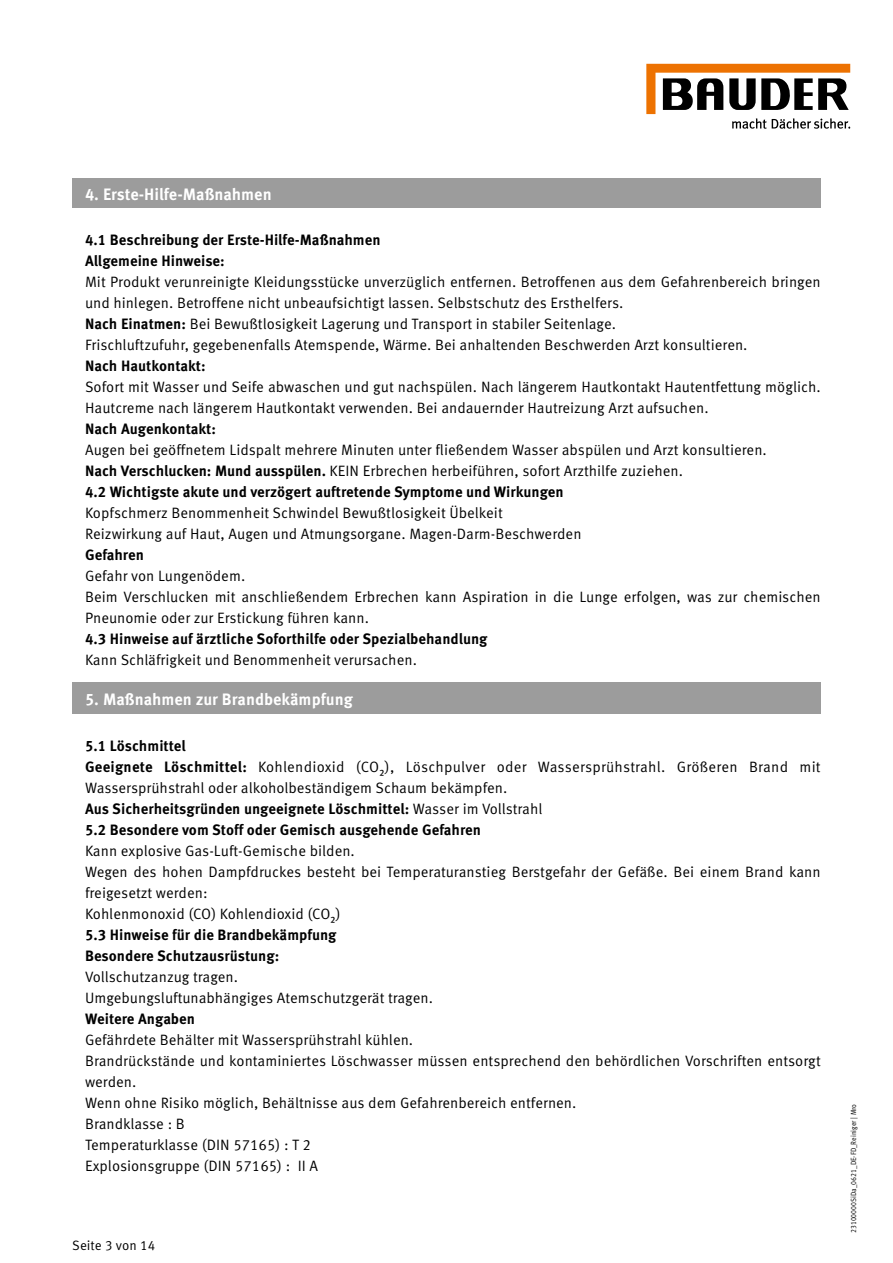
<style>
.page{position:relative;width:893px;height:1263px;background:#fff}
.page>*{position:absolute;margin:0;border:0;box-sizing:border-box;transform-origin:0 0}
.t1{font:700 16.5px "Meta Correspondence Pro";color:#fff}
.t2{font:15px/21px "Meta Correspondence Pro";color:#000}
.t3{font:700 15px/21px "Meta Correspondence Pro";color:#000}
.t4{font:13.5px "Meta Correspondence Pro";color:#000}
.t5{font:7.5px "Meta Correspondence Pro";color:#000;scale:.9 1}
.s1{font-weight:700}
</style>
<div class="page">
<svg style="left:646px;top:64px;width:204px;height:65px"></svg>
<div style="left:72px;top:179px;width:749px;height:29px;background:#9c9c9c"></div>
<div style="left:72px;top:682px;width:749px;height:32px;background:#9c9c9c"></div>
<p class="t1" style="left:85px;top:181px;width:188px">4. Erste-Hilfe-Maßnahmen</p>
<p class="t3" style="left:85px;top:229px;width:297px">4.1 Beschreibung der Erste-Hilfe-Maßnahmen<br>Allgemeine Hinweise:</p>
<p class="t2" style="left:85px;top:271px;width:737px">Mit Produkt verunreinigte Kleidungsstücke unverzüglich entfernen. Betroffenen aus dem Gefahrenbereich bringen und hinlegen. Betroffene nicht unbeaufsichtigt lassen. Selbstschutz des Ersthelfers.<br><span class="s1">Nach Einatmen:</span> Bei Bewußtlosigkeit Lagerung und Transport in stabiler Seitenlage.<br>Frischluftzufuhr, gegebenenfalls Atemspende, Wärme. Bei anhaltenden Beschwerden Arzt konsultieren.</p>
<p class="t3" style="left:85px;top:355px;width:122px">Nach Hautkontakt:</p>
<p class="t2" style="left:85px;top:376px;width:737px">Sofort mit Wasser und Seife abwaschen und gut nachspülen. Nach längerem Hautkontakt Hautentfettung möglich.<br>Hautcreme nach längerem Hautkontakt verwenden. Bei andauernder Hautreizung Arzt aufsuchen.</p>
<p class="t3" style="left:85px;top:418px;width:133px">Nach Augenkontakt:</p>
<p class="t2" style="left:85px;top:439px;width:683px">Augen bei geöffnetem Lidspalt mehrere Minuten unter fließendem Wasser abspülen und Arzt konsultieren.<br><span class="s1">Nach Verschlucken: Mund ausspülen.</span> KEIN Erbrechen herbeiführen, sofort Arzthilfe zuziehen.<br><span class="s1">4.2 Wichtigste akute und verzögert auftretende Symptome und Wirkungen</span></p>
<p class="t2" style="left:85px;top:502px;width:498px">Kopfschmerz Benommenheit Schwindel Bewußtlosigkeit Übelkeit<br>Reizwirkung auf Haut, Augen und Atmungsorgane. Magen-Darm-Beschwerden</p>
<p class="t3" style="left:85px;top:544px;width:60px">Gefahren</p>
<p class="t2" style="left:85px;top:565px;width:737px">Gefahr von Lungenödem.<br>Beim Verschlucken mit anschließendem Erbrechen kann Aspiration in die Lunge erfolgen, was zur chemischen<br>Pneunomie oder zur Erstickung führen kann.</p>
<p class="t3" style="left:85px;top:628px;width:404px">4.3 Hinweise auf ärztliche Soforthilfe oder Spezialbehandlung</p>
<p class="t2" style="left:85px;top:649px;width:333px">Kann Schläfrigkeit und Benommenheit verursachen.</p>
<p class="t1" style="left:85px;top:686px;width:269px">5. Maßnahmen zur Brandbekämpfung</p>
<p class="t2" style="left:85px;top:734px;width:737px"><span class="s1">5.1 Löschmittel<br>Geeignete Löschmittel:</span> Kohlendioxid (CO₂), Löschpulver oder Wassersprühstrahl. Größeren Brand mit Wassersprühstrahl oder alkoholbeständigem Schaum bekämpfen.<br><span class="s1">Aus Sicherheitsgründen ungeeignete Löschmittel:</span> Wasser im Vollstrahl<br><span class="s1">5.2 Besondere vom Stoff oder Gemisch ausgehende Gefahren</span></p>
<p class="t2" style="left:85px;top:839px;width:737px">Kann explosive Gas-Luft-Gemische bilden.<br>Wegen des hohen Dampfdruckes besteht bei Temperaturanstieg Berstgefahr der Gefäße. Bei einem Brand kann freigesetzt werden:<br>Kohlenmonoxid (CO) Kohlendioxid (CO₂)</p>
<p class="t3" style="left:85px;top:923px;width:253px">5.3 Hinweise für die Brandbekämpfung<br>Besondere Schutzausrüstung:</p>
<p class="t2" style="left:85px;top:965px;width:349px">Vollschutzanzug tragen.<br>Umgebungsluftunabhängiges Atemschutzgerät tragen.</p>
<p class="t3" style="left:85px;top:1007px;width:112px">Weitere Angaben</p>
<p class="t2" style="left:85px;top:1028px;width:737px">Gefährdete Behälter mit Wassersprühstrahl kühlen.<br>Brandrückstände und kontaminiertes Löschwasser müssen entsprechend den behördlichen Vorschriften entsorgt werden.<br>Wenn ohne Risiko möglich, Behältnisse aus dem Gefahrenbereich entfernen.<br>Brandklasse : B<br>Temperaturklasse (DIN 57165) : T 2<br>Explosionsgruppe (DIN 57165) : II A</p>
<p class="t4" style="left:72px;top:1235px;width:85px">Seite 3 von 14</p>
<p class="t5" style="left:848px;top:1233px;width:145px;rotate:-90deg">23100000SiDa_0621_DE-FD_Reiniger | Mro</p>
</div>
